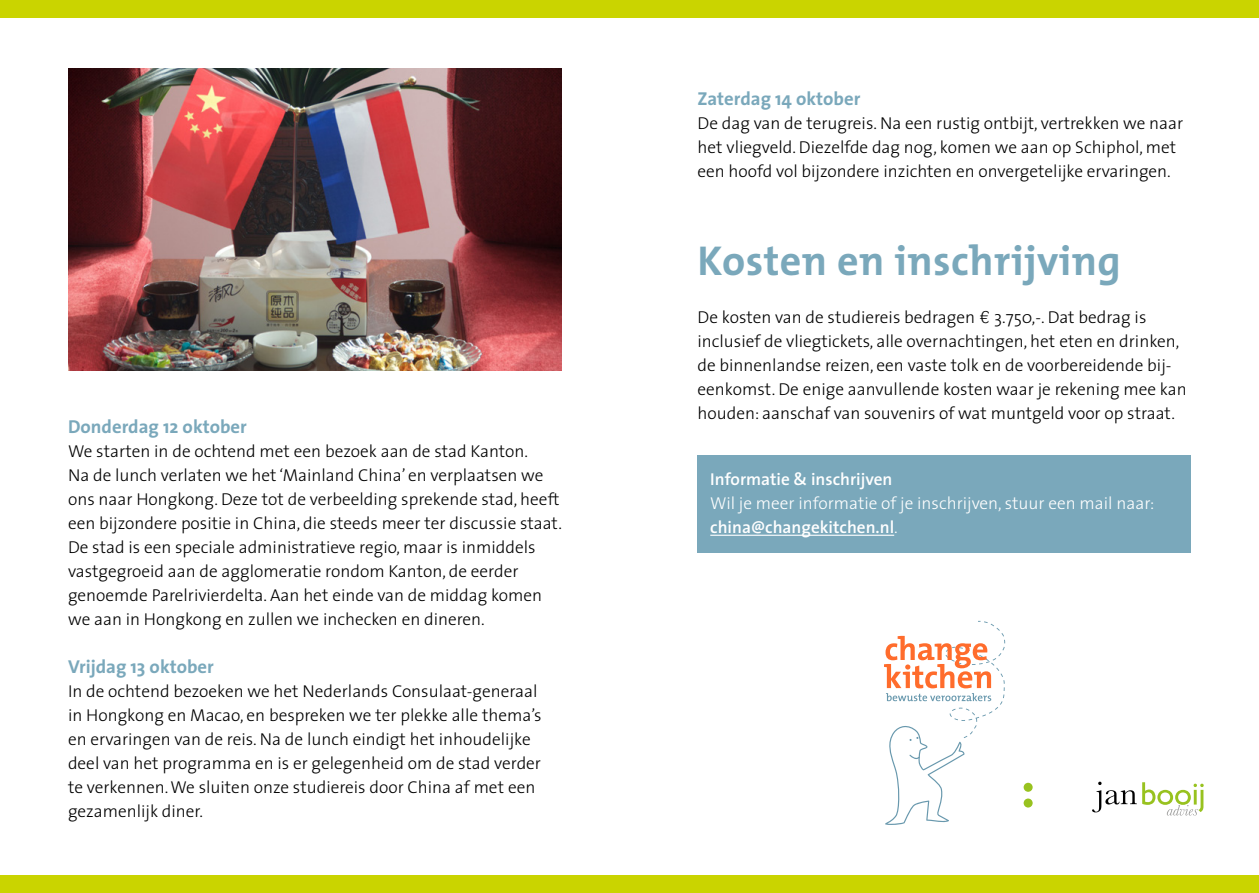
<style>
.page{position:relative;width:1259px;height:893px;background:#fff}
.page>*{position:absolute;margin:0;border:0;box-sizing:border-box;transform-origin:0 0}
.t1{font:700 42px "The Mix";letter-spacing:.01em;color:#7aa8bb}
.t2{font:700 18.75px "The Sans";color:#7aa8bb}
.t3{font:300 17.25px/24px "The Sans";color:#000}
.t4{font:300 17.25px/24px "The Sans";color:#fff}
.t5{font:600 17.25px "The Sans";color:#fff}
.s1{font-family:"Helvetica"}
.s2{font-weight:600}
</style>
<div class="page">
<div style="left:697px;top:455px;width:494px;height:98px;background:#7aa8bb"></div>
<hr style="left:710px;top:535px;width:184px;height:1px;background:#fff">
<img style="left:68px;top:68px;width:493px;height:303px">
<div style="left:1023px;top:783px;width:9px;height:9px;background:#98c21f;border-radius:50%"></div>
<div style="left:1023px;top:798px;width:9px;height:9px;background:#98c21f;border-radius:50%"></div>
<svg style="left:1092px;top:782px;width:44px;height:30px"></svg>
<svg style="left:1142px;top:782px;width:61px;height:33px"></svg>
<svg style="left:884px;top:621px;width:121px;height:204px"></svg>
<div style="left:0;top:0;width:1259px;height:17px;background:#cad400"></div>
<div style="left:0;top:876px;width:1259px;height:17px;background:#cad400"></div>
<p class="t2" style="left:68px;top:411px;width:180px">Donderdag 12 oktober</p>
<p class="t3" style="left:68px;top:439px;width:495px">We starten in de ochtend met een bezoek aan de stad Kanton.<br>Na de lunch verlaten we het ‘Mainland China’ en verplaatsen we ons naar Hongkong. Deze tot de verbeelding sprekende stad, heeft een bijzondere positie in China, die steeds meer ter discussie staat.<br>De stad is een speciale administratieve regio, maar is inmiddels vastgegroeid aan de agglomeratie rondom Kanton, de eerder genoemde Parelrivierdelta. Aan het einde van de middag komen we aan in Hongkong en zullen we inchecken en dineren.</p>
<p class="t2" style="left:68px;top:651px;width:147px">Vrijdag 13 oktober</p>
<p class="t3" style="left:68px;top:679px;width:475px">In de ochtend bezoeken we het Nederlands Consulaat-generaal in Hongkong en Macao, en bespreken we ter plekke alle thema’s en ervaringen van de reis. Na de lunch eindigt het inhoudelijke deel van het programma en is er gelegenheid om de stad verder te verkennen. We sluiten onze studiereis door China af met een gezamenlijk diner.</p>
<p class="t2" style="left:697px;top:83px;width:164px">Zaterdag 14 oktober</p>
<p class="t3" style="left:697px;top:110px;width:487px">De dag van de terugreis. Na een rustig ontbijt, vertrekken we naar het vliegveld. Diezelfde dag nog, komen we aan op Schiphol, met een hoofd vol bijzondere inzichten en onvergetelijke ervaringen.</p>
<h1 class="t1" style="left:697px;top:226px;width:425px">Kosten en inschrijving</h1>
<p class="t3" style="left:697px;top:305px;width:490px">De kosten van de studiereis bedragen <span class="s1">€</span> 3.750,-. Dat bedrag is inclusief de vliegtickets, alle overnachtingen, het eten en drinken, de binnenlandse reizen, een vaste tolk en de voorbereidende bij&shy;eenkomst. De enige aanvullende kosten waar je rekening mee kan houden: aanschaf van souvenirs of wat muntgeld voor op straat.</p>
<p class="t5" style="left:710px;top:464px;width:184px">Informatie &amp; inschrijven</p>
<p class="t4" style="left:710px;top:490px;width:445px">Wil je meer informatie of je inschrijven, stuur een mail naar: <span class="s2">china@changekitchen.nl</span>.</p>
</div>
